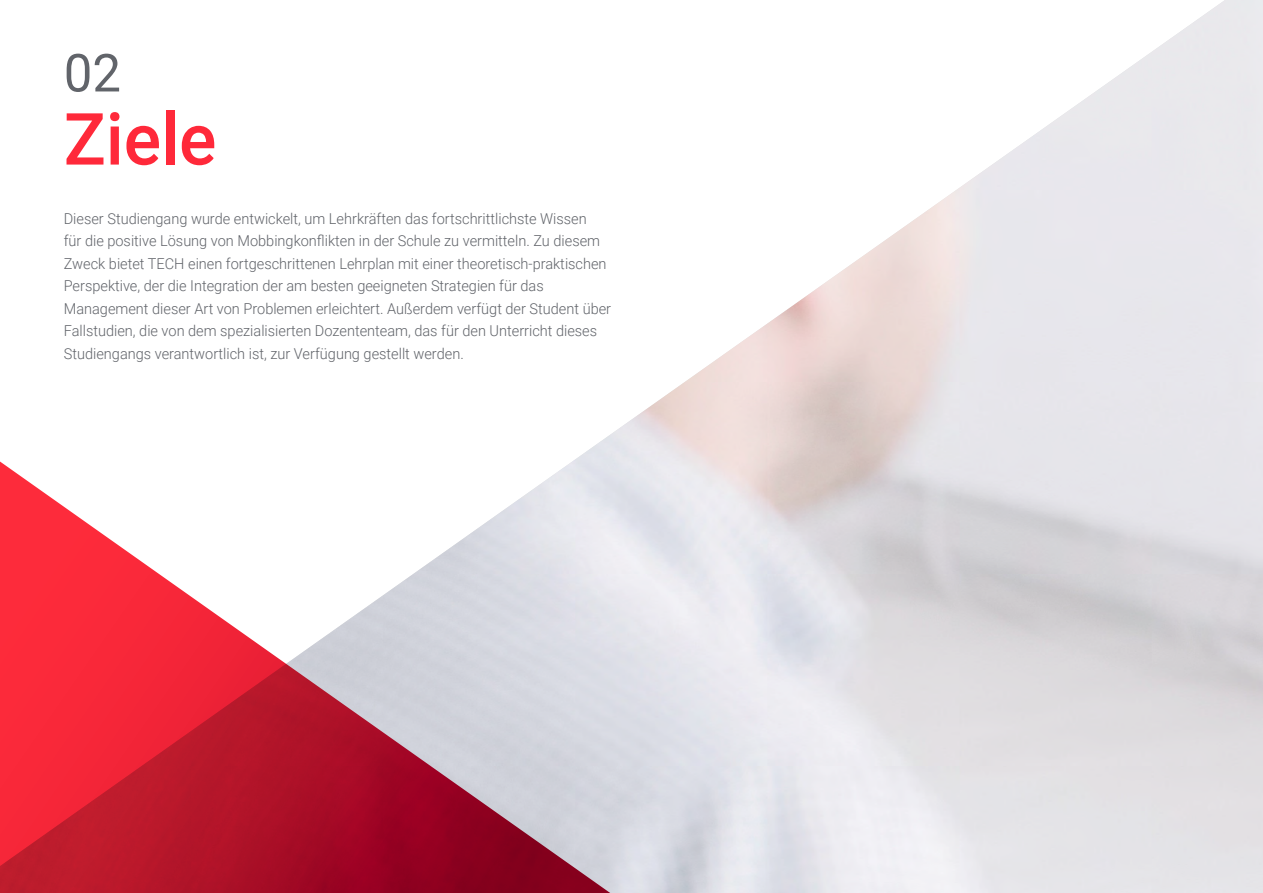
<style>
.page{position:relative;width:1263px;height:893px;background:#fff}
.page>*{position:absolute;margin:0;border:0;box-sizing:border-box;transform-origin:0 0}
.t1{font:500 72px "Roboto";color:#ff293a}
.t2{font:52.5px "Roboto";color:#61646a}
.t3{font:300 15px/22.5px "Roboto";color:#61646a}
</style>
<div class="page">
<svg style="left:0;top:446px;width:640px;height:447px"></svg>
<h2 class="t2" style="left:64px;top:36px;width:59px">02</h2>
<h1 class="t1" style="left:64px;top:89px;width:154px">Ziele</h1>
<p class="t3" style="left:64px;top:207px;width:549px">Dieser Studiengang wurde entwickelt, um Lehrkräften das fortschrittlichste Wissen<br>für die positive Lösung von Mobbingkonflikten in der Schule zu vermitteln. Zu diesem Zweck bietet TECH einen fortgeschrittenen Lehrplan mit einer theoretisch-praktischen Perspektive, der die Integration der am besten geeigneten Strategien für das Management dieser Art von Problemen erleichtert. Außerdem verfügt der Student über Fallstudien, die von dem spezialisierten Dozententeam, das für den Unterricht dieses Studiengangs verantwortlich ist, zur Verfügung gestellt werden.</p>
</div>
